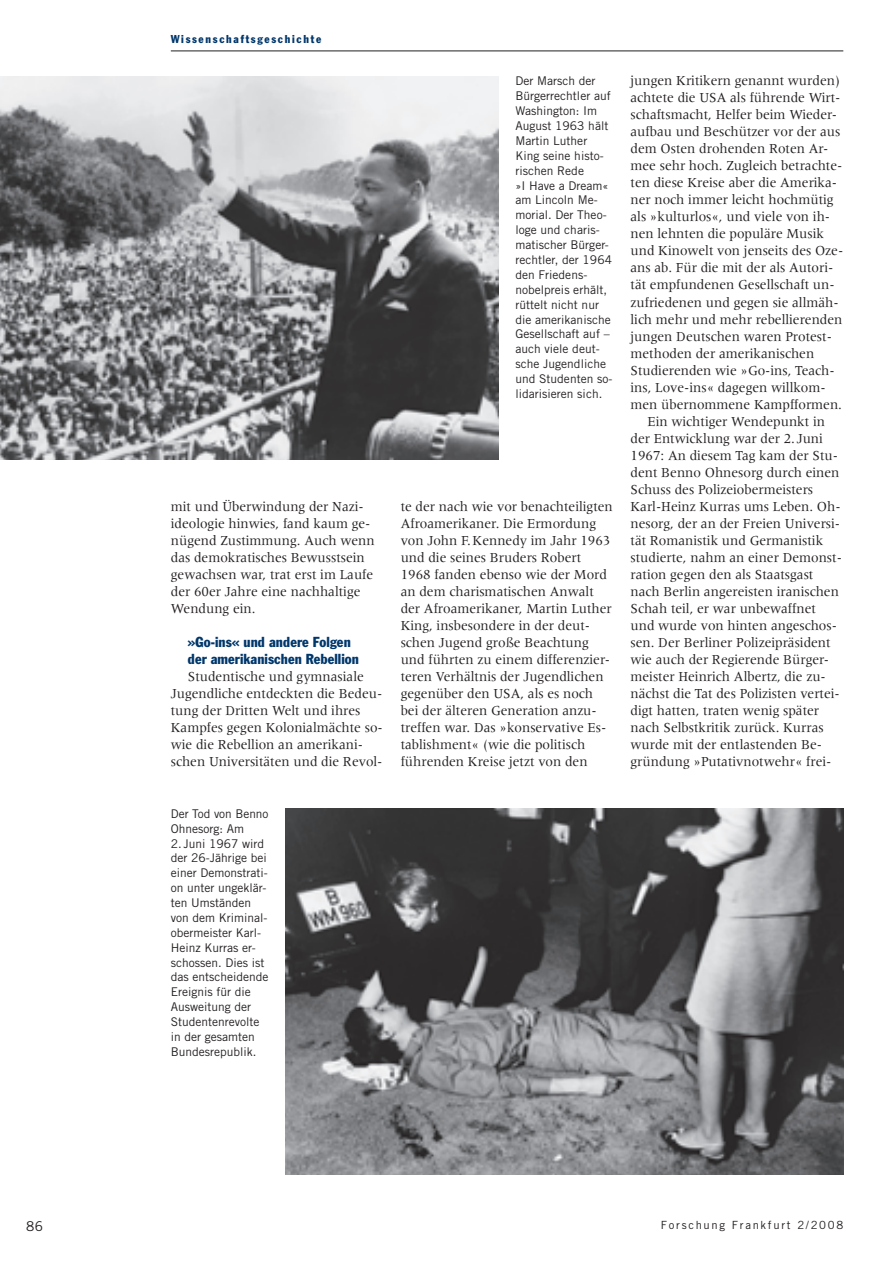
<style>
.page{position:relative;width:895px;height:1263px;background:#fff}
.page>*{position:absolute;margin:0;border:0;box-sizing:border-box;transform-origin:0 0}
.t1{font:14.25px/17px "Meridien";color:#231f20;scale:.95 1}
.t2{font:condensed 14.25px/17px "Franklin Gothic";letter-spacing:.005em;color:#00376b}
.t3{font:13.5px "Trade Gothic";color:#231f20}
.t4{font:12px/14.9px "Trade Gothic";color:#231f20}
.t5{font:11.25px "Trade Gothic";letter-spacing:.15em;color:#231f20}
.t6{font:condensed 11.25px "Franklin Gothic";letter-spacing:.15em;color:#00376b}
</style>
<div class="page">
<img style="left:0;top:77px;width:498px;height:382px">
<hr style="left:171px;top:51px;width:671px;height:1px;background:#231f20">
<img style="left:285px;top:808px;width:557px;height:366px">
<p class="t6" style="left:171px;top:35px;width:152px">Wissenschaftsgeschichte</p>
<p class="t1" style="left:171px;top:499px;width:216px">mit und Überwindung der Nazi&shy;ideologie hinwies, fand kaum ge&shy;nügend Zustimmung. Auch wenn das demokratisches Bewusstsein gewachsen war, trat erst im Laufe der 60er Jahre eine nachhaltige<br>Wendung ein.</p>
<p class="t2" style="left:188px;top:634px;width:173px">»Go-ins« und andere Folgen der amerikanischen Rebellion</p>
<p class="t1" style="left:171px;top:669px;width:224px;text-indent:17px">Studentische und gymnasiale<br>Jugendliche entdeckten die Bedeu&shy;tung der Dritten Welt und ihres<br>Kampfes gegen Kolonialmächte so&shy;wie die Rebellion an amerikani&shy;schen Universitäten und die Revol-</p>
<p class="t4" style="left:171px;top:807px;width:99px">Der Tod von Benno<br>Ohnesorg: Am</p>
<p class="t4" style="left:171px;top:836px;width:99px">2. Juni 1967 wird der 26-Jährige bei einer Demonstrati&shy;on unter ungeklär&shy;ten Umständen von dem Kriminal&shy;obermeister Karl-<br>Heinz Kurras er&shy;schossen. Dies ist das entscheidende<br>Ereignis für die<br>Ausweitung der<br>Studentenrevolte in der gesamten<br>Bundesrepublik.</p>
<p class="t4" style="left:515px;top:75px;width:98px">Der Marsch der<br>Bürgerrechtler auf<br>Washington: Im<br>August 1963 hält<br>Martin Luther<br>King seine histo&shy;rischen Rede<br>»I Have a Dream« am Lincoln Me&shy;morial. Der Theo&shy;loge und charis&shy;matischer Bürger&shy;rechtler, der 1964 den Friedens&shy;nobelpreis erhält, rüttelt nicht nur die amerikanische<br>Gesellschaft auf – auch viele deut&shy;sche Jugendliche und Studenten so&shy;lidarisieren sich.</p>
<p class="t1" style="left:400px;top:499px;width:225px">te der nach wie vor benachteiligten<br>Afroamerikaner. Die Ermordung von John F. Kennedy im Jahr 1963 und die seines Bruders Robert<br>1968 fanden ebenso wie der Mord an dem charismatischen Anwalt der Afroamerikaner, Martin Luther<br>King, insbesondere in der deut&shy;schen Jugend große Beachtung und führten zu einem differenzier&shy;teren Verhältnis der Jugendlichen gegenüber den USA, als es noch bei der älteren Generation anzu&shy;treffen war. Das »konservative Es&shy;tablishment« (wie die politisch führenden Kreise jetzt von den</p>
<p class="t1" style="left:630px;top:73px;width:222px">jungen Kritikern genannt wurden)</p>
<p class="t1" style="left:630px;top:90px;width:222px">achtete die USA als führende Wirt-</p>
<p class="t1" style="left:630px;top:107px;width:219px">schaftsmacht, Helfer beim Wieder-</p>
<p class="t1" style="left:630px;top:124px;width:222px">aufbau und Beschützer vor der aus</p>
<p class="t1" style="left:630px;top:141px;width:210px">dem Osten drohenden Roten Ar-</p>
<p class="t1" style="left:630px;top:158px;width:224px">mee sehr hoch. Zugleich betrachte-</p>
<p class="t1" style="left:630px;top:175px;width:219px">ten diese Kreise aber die Amerika-</p>
<p class="t1" style="left:630px;top:192px;width:215px">ner noch immer leicht hochmütig</p>
<p class="t1" style="left:630px;top:209px;width:211px">als »kulturlos«, und viele von ih-</p>
<p class="t1" style="left:630px;top:226px;width:205px">nen lehnten die populäre Musik</p>
<p class="t1" style="left:630px;top:243px;width:225px">und Kinowelt von jenseits des Oze-</p>
<p class="t1" style="left:630px;top:260px;width:215px">ans ab. Für die mit der als Autori-</p>
<p class="t1" style="left:630px;top:277px;width:216px">tät empfundenen Gesellschaft un-</p>
<p class="t1" style="left:630px;top:294px;width:220px">zufriedenen und gegen sie allmäh-</p>
<p class="t1" style="left:630px;top:311px;width:224px">lich mehr und mehr rebellierenden</p>
<p class="t1" style="left:630px;top:328px;width:213px">jungen Deutschen waren Protest-</p>
<p class="t1" style="left:630px;top:345px;width:195px">methoden der amerikanischen</p>
<p class="t1" style="left:630px;top:362px;width:216px">Studierenden wie »Go-ins, Teach-</p>
<p class="t1" style="left:630px;top:379px;width:207px">ins, Love-ins« dagegen willkom-</p>
<p class="t1" style="left:630px;top:396px;width:224px">men übernommene Kampfformen.</p>
<p class="t1" style="left:647px;top:413px;width:188px">Ein wichtiger Wendepunkt in</p>
<p class="t1" style="left:630px;top:430px;width:204px">der Entwicklung war der 2. Juni</p>
<p class="t1" style="left:630px;top:447px;width:220px">1967: An diesem Tag kam der Stu-</p>
<p class="t1" style="left:630px;top:464px;width:221px">dent Benno Ohnesorg durch einen</p>
<p class="t1" style="left:630px;top:481px;width:194px">Schuss des Polizeiobermeisters</p>
<p class="t1" style="left:630px;top:499px;width:223px">Karl-Heinz Kurras ums Leben. Oh-</p>
<p class="t1" style="left:630px;top:516px;width:222px">nesorg, der an der Freien Universi-</p>
<p class="t1" style="left:630px;top:533px;width:204px">tät Romanistik und Germanistik</p>
<p class="t1" style="left:630px;top:550px;width:224px">studierte, nahm an einer Demonst-</p>
<p class="t1" style="left:630px;top:567px;width:194px">ration gegen den als Staatsgast</p>
<p class="t1" style="left:630px;top:584px;width:221px">nach Berlin angereisten iranischen</p>
<p class="t1" style="left:630px;top:601px;width:197px">Schah teil, er war unbewaffnet</p>
<p class="t1" style="left:630px;top:618px;width:219px">und wurde von hinten angeschos-</p>
<p class="t1" style="left:630px;top:635px;width:212px">sen. Der Berliner Polizeipräsident</p>
<p class="t1" style="left:630px;top:652px;width:210px">wie auch der Regierende Bürger-</p>
<p class="t1" style="left:630px;top:669px;width:207px">meister Heinrich Albertz, die zu-</p>
<p class="t1" style="left:630px;top:686px;width:222px">nächst die Tat des Polizisten vertei-</p>
<p class="t1" style="left:630px;top:703px;width:200px">digt hatten, traten wenig später</p>
<p class="t1" style="left:630px;top:720px;width:205px">nach Selbstkritik zurück. Kurras</p>
<p class="t1" style="left:630px;top:737px;width:203px">wurde mit der entlastenden Be-</p>
<p class="t1" style="left:630px;top:754px;width:213px">gründung »Putativnotwehr« frei-</p>
<p class="t3" style="left:26px;top:1221px;width:19px">86</p>
<p class="t5" style="left:660px;top:1221px;width:184px">Forschung Frankfurt 2/2008</p>
</div>
